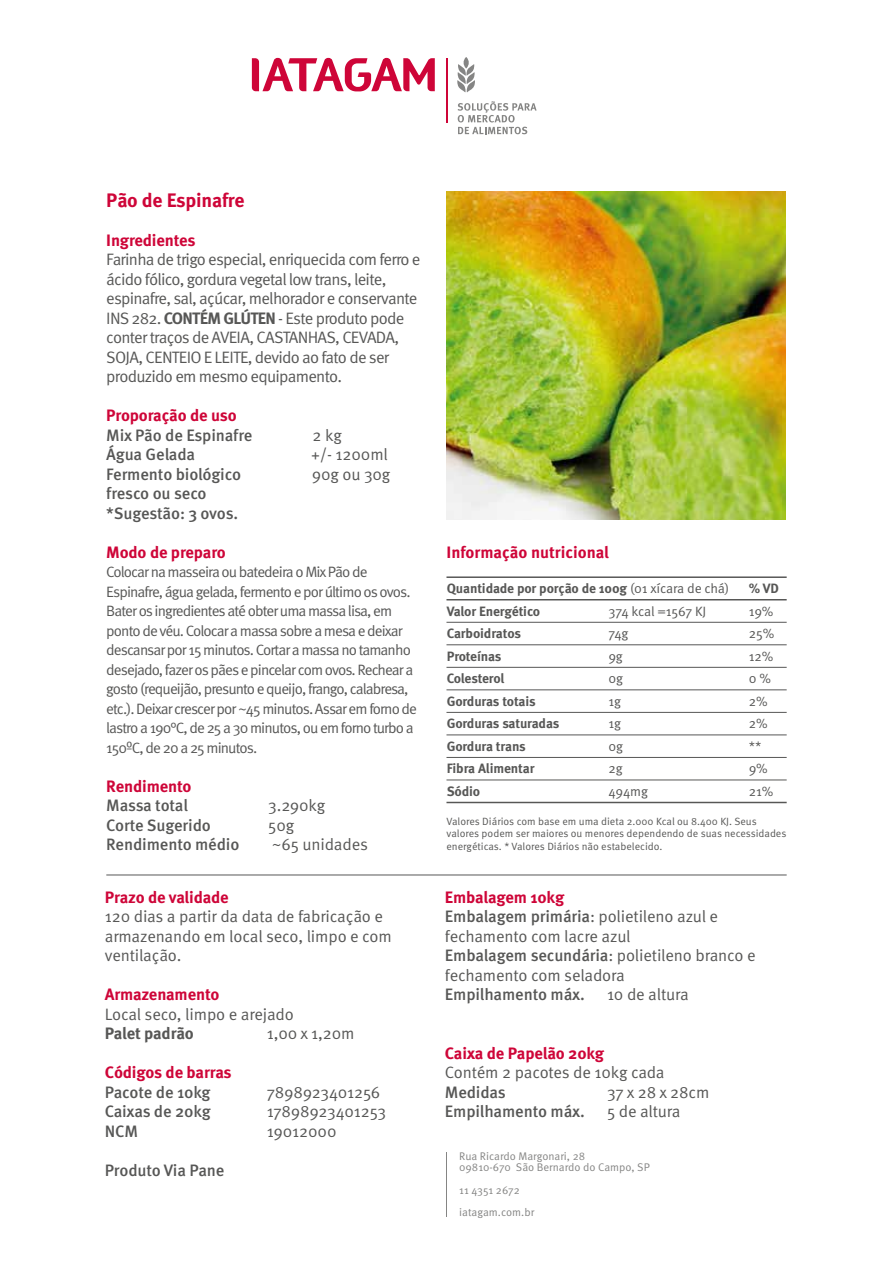
<style>
.page{position:relative;width:893px;height:1263px;background:#fff}
.page>*{position:absolute;margin:0;border:0;box-sizing:border-box;transform-origin:0 0}
.t1{font:700 19.5px "Meta Pro";letter-spacing:-.01em;color:#ce0538}
.t2{font:16.5px/19.5px "Meta Pro";letter-spacing:-.025em;color:#575756}
.t3{font:16.5px/19.5px "Meta Pro";letter-spacing:-.045em;color:#575756}
.t4{font:500 16.5px/19.5px "Meta Pro";letter-spacing:-.01em;color:#575756}
.t5{font:700 16.5px "Meta Pro";letter-spacing:-.01em;color:#ce0538}
.t6{font:700 16.5px "Meta Pro";letter-spacing:-.015em;color:#575756}
.t7{font:15px/19.5px "Meta Pro";letter-spacing:-.06em;color:#575756}
.t8{font:700 13.5px/22.5px "Meta Pro";letter-spacing:-.01em;color:#575756}
.t9{font:13.5px/22.5px "Meta Pro";letter-spacing:-.01em;color:#575756}
.t10{font:11.1px/11.1px "Meta Pro";color:#858584}
.t11{font:10.5px/12.6px "Meta Pro";color:#575756}
.s1{font-weight:700}
.s2{font-weight:400}
.s3{font-weight:700;color:#ce0538}
.s4{font-weight:500}
</style>
<div class="page">
<hr style="left:446px;top:1152px;width:1px;height:64px;background:#858584">
<svg style="left:252px;top:58px;width:183px;height:33px"></svg>
<hr style="left:446px;top:58px;width:1px;height:64px;background:#ce0538">
<svg style="left:457px;top:57px;width:18px;height:35px"></svg>
<svg style="left:458px;top:101px;width:79px;height:33px"></svg>
<hr style="left:446px;top:599px;width:341px;height:1px;background:#575756">
<hr style="left:446px;top:576px;width:341px;height:2px;background:#575756">
<hr style="left:446px;top:622px;width:341px;height:1px;background:#575756">
<hr style="left:446px;top:644px;width:341px;height:1px;background:#575756">
<hr style="left:446px;top:667px;width:341px;height:1px;background:#575756">
<hr style="left:446px;top:690px;width:341px;height:1px;background:#575756">
<hr style="left:446px;top:712px;width:341px;height:1px;background:#575756">
<hr style="left:446px;top:735px;width:341px;height:1px;background:#575756">
<hr style="left:446px;top:757px;width:341px;height:1px;background:#575756">
<hr style="left:446px;top:780px;width:341px;height:1px;background:#575756">
<hr style="left:446px;top:802px;width:341px;height:1px;background:#575756">
<hr style="left:106px;top:875px;width:681px;height:1px;background:#575756">
<img style="left:446px;top:191px;width:340px;height:328px">
<h1 class="t1" style="left:106px;top:188px;width:140px">Pão de Espinafre</h1>
<p class="t5" style="left:106px;top:230px;width:91px">Ingredientes</p>
<p class="t3" style="left:106px;top:250px;width:316px">Farinha de trigo especial, enriquecida com ferro e ácido fólico, gordura vegetal low trans, leite, espinafre, sal, açúcar, melhorador e conservante INS 282. <span class="s1">CONTÉM GLÚTEN</span> - Este produto pode conter traços de AVEIA, CASTANHAS, CEVADA, SOJA, CENTEIO E LEITE, devido ao fato de ser produzido em mesmo equipamento.</p>
<p class="t5" style="left:106px;top:405px;width:132px">Proporação de uso</p>
<p class="t4" style="left:106px;top:426px;width:148px">Mix Pão de Espinafre</p>
<p class="t2" style="left:313px;top:426px;width:31px">2 kg</p>
<p class="t4" style="left:106px;top:445px;width:90px">Água Gelada</p>
<p class="t2" style="left:311px;top:445px;width:78px">+/- 1200ml</p>
<p class="t4" style="left:106px;top:465px;width:136px">Fermento biológico</p>
<p class="t2" style="left:312px;top:465px;width:80px">90g ou 30g</p>
<p class="t4" style="left:106px;top:484px;width:133px">fresco ou seco *Sugestão: 3 ovos.</p>
<p class="t5" style="left:106px;top:542px;width:121px">Modo de preparo</p>
<p class="t7" style="left:106px;top:563px;width:312px">Colocar na masseira ou batedeira o Mix Pão de Espinafre, água gelada, fermento e por último os ovos.<br>Bater os ingredientes até obter uma massa lisa, em ponto de véu. Colocar a massa sobre a mesa e deixar descansar por 15 minutos. Cortar a massa no tamanho desejado, fazer os pães e pincelar com ovos. Rechear a gosto (requeĳão, presunto e queĳo, frango, calabresa, etc.). Deixar crescer por ~45 minutos. Assar em forno de lastro a 190°C, de 25 a 30 minutos, ou em forno turbo a 150ºC, de 20 a 25 minutos.</p>
<p class="t5" style="left:106px;top:776px;width:87px">Rendimento</p>
<p class="t4" style="left:106px;top:796px;width:83px">Massa total</p>
<p class="t2" style="left:268px;top:796px;width:58px">3.290kg</p>
<p class="t4" style="left:106px;top:816px;width:106px">Corte Sugerido</p>
<p class="t2" style="left:268px;top:816px;width:27px">50g</p>
<p class="t4" style="left:106px;top:835px;width:135px">Rendimento médio</p>
<p class="t2" style="left:272px;top:835px;width:98px">~65 unidades</p>
<p class="t5" style="left:105px;top:886px;width:125px">Prazo de validade</p>
<p class="t2" style="left:105px;top:907px;width:289px">120 dias a partir da data de fabricação e armazenando em local seco, limpo e com ventilação.</p>
<p class="t5" style="left:105px;top:984px;width:116px">Armazenamento</p>
<p class="t2" style="left:105px;top:1005px;width:191px">Local seco, limpo e arejado</p>
<p class="t6" style="left:105px;top:1023px;width:91px">Palet padrão</p>
<p class="t2" style="left:267px;top:1024px;width:89px">1,00 x 1,20m</p>
<p class="t5" style="left:105px;top:1062px;width:128px">Códigos de barras</p>
<p class="t4" style="left:105px;top:1083px;width:107px">Pacote de 10kg</p>
<p class="t2" style="left:267px;top:1083px;width:115px">7898923401256</p>
<p class="t4" style="left:105px;top:1102px;width:107px">Caixas de 20kg</p>
<p class="t2" style="left:267px;top:1102px;width:121px">17898923401253</p>
<p class="t4" style="left:105px;top:1122px;width:35px">NCM</p>
<p class="t2" style="left:267px;top:1122px;width:71px">19012000</p>
<p class="t4" style="left:105px;top:1161px;width:121px">Produto Via Pane</p>
<p class="t5" style="left:446px;top:541px;width:164px">Informação nutricional</p>
<p class="t8" style="left:447px;top:578px;width:284px">Quantidade por porção de 100g <span class="s2">(01 xícara de chá)<br></span>Valor Energético<br>Carboidratos<br>Proteínas<br>Colesterol<br>Gorduras totais<br>Gorduras saturadas<br>Gordura trans<br>Fibra Alimentar<br>Sódio</p>
<p class="t8" style="left:749px;top:578px;width:32px">% VD</p>
<p class="t9" style="left:608px;top:600px;width:99px">374 kcal =1567 KJ<br>74g<br>9g<br>0g<br>1g<br>1g<br>0g<br>2g<br>494mg</p>
<p class="t11" style="left:446px;top:815px;width:341px">Valores Diários com base em uma dieta 2.000 Kcal ou 8.400 KJ. Seus valores podem ser maiores ou menores dependendo de suas necessidades energéticas. * Valores Diários não estabelecido.</p>
<p class="t9" style="left:749px;top:600px;width:27px">19%<br>25%<br>12%<br>0 %<br>2%<br>2% **<br>9%<br>21%</p>
<p class="t2" style="left:445px;top:888px;width:312px"><span class="s3">Embalagem 10kg<br></span><span class="s4">Embalagem primária</span>: polietileno azul e fechamento com lacre azul<br><span class="s4">Embalagem secundária</span>: polietileno branco e fechamento com seladora</p>
<p class="t4" style="left:445px;top:985px;width:141px">Empilhamento máx.</p>
<p class="t2" style="left:607px;top:985px;width:83px">10 de altura</p>
<p class="t5" style="left:445px;top:1042px;width:161px">Caixa de Papelão 20kg</p>
<p class="t2" style="left:445px;top:1063px;width:221px">Contém 2 pacotes de 10kg cada</p>
<p class="t4" style="left:445px;top:1083px;width:62px">Medidas</p>
<p class="t2" style="left:607px;top:1083px;width:104px">37 x 28 x 28cm</p>
<p class="t4" style="left:445px;top:1102px;width:141px">Empilhamento máx.</p>
<p class="t2" style="left:607px;top:1102px;width:75px">5 de altura</p>
<p class="t10" style="left:459px;top:1151px;width:192px">Rua Ricardo Margonari, 28<br>09810-670 São Bernardo do Campo, SP</p>
<p class="t10" style="left:459px;top:1179px;width:77px;line-height:22.2px">11 4351 2672 iatagam.com.br</p>
</div>
